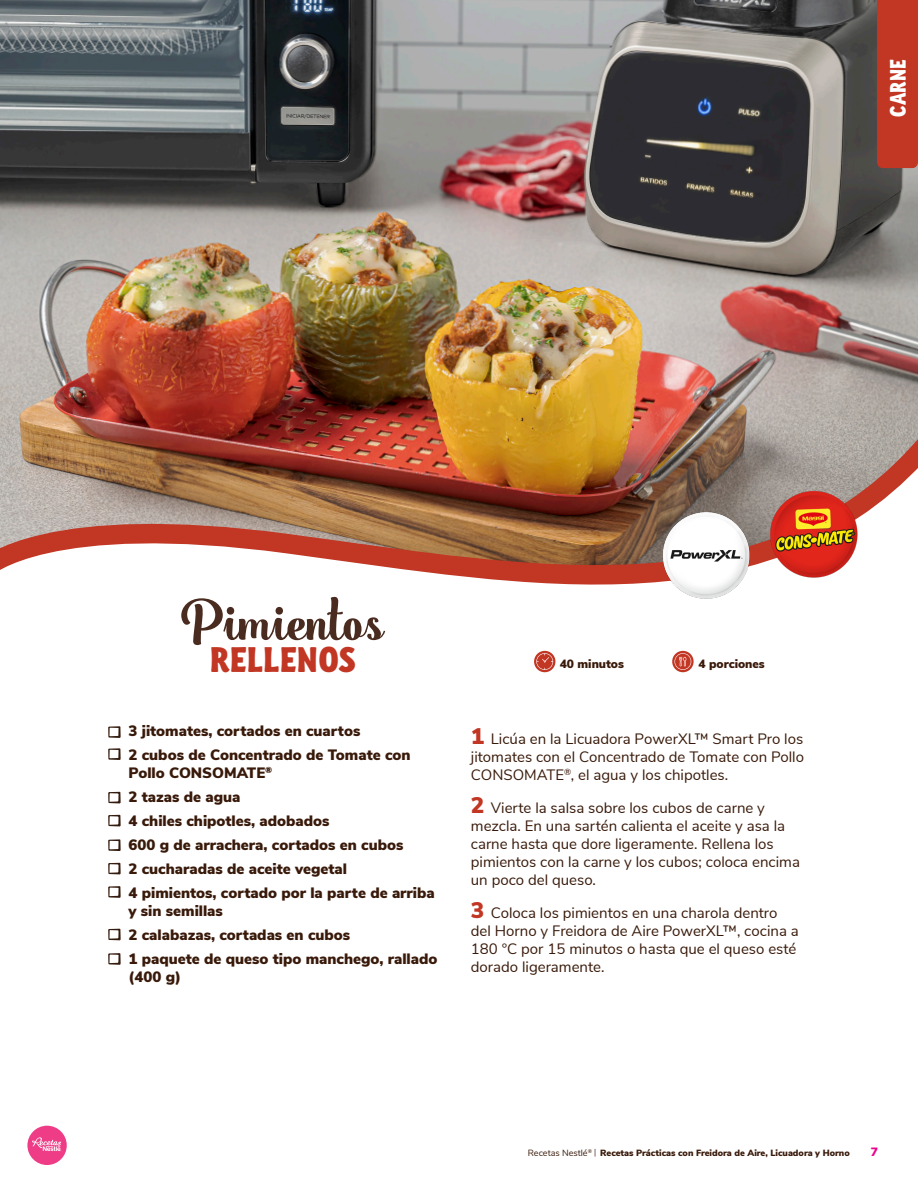
<style>
.page{position:relative;width:918px;height:1188px;background:#fff}
.page>*{position:absolute;margin:0;border:0;box-sizing:border-box;transform-origin:0 0}
.t1{font:800 58.8px "Photo Wall";color:#4a2b1f}
.t2{font:35.7px "Photo Wall Poster Sans";color:#c23624;scale:1.1 1}
.t3{font:22.5px "Photo Wall Poster Sans";color:#fff}
.t4{font:15px/18px "Nunito Sans";color:#391a0a}
.t5{font:900 15px/18px "Nunito Sans";color:#391a0a}
.t6{font:900 12px "Nunito Sans";color:#391a0a}
.t7{font:900 12px "Nunito Sans";color:#ed028c}
.t8{font:900 9px "Nunito Sans";color:#391a0a}
.s1{font-weight:900;font-size:22.5px;color:#c23624}
.s2{font-weight:400}
.s3{font-family:"Photo Wall Poster Serif";font-weight:400}
</style>
<div class="page">
<div style="left:27px;top:1126px;width:40px;height:39px;background:#ee3c87;border-radius:50%"></div>
<svg style="left:32px;top:1137px;width:29px;height:14px"></svg>
<svg style="left:108px;top:748px;width:13px;height:12px"></svg>
<svg style="left:108px;top:839px;width:13px;height:12px"></svg>
<svg style="left:108px;top:815px;width:13px;height:11px"></svg>
<svg style="left:108px;top:726px;width:13px;height:12px"></svg>
<svg style="left:108px;top:863px;width:13px;height:11px"></svg>
<svg style="left:108px;top:886px;width:13px;height:12px"></svg>
<svg style="left:108px;top:792px;width:13px;height:11px"></svg>
<img style="left:0;top:0;width:918px;height:410px">
<img style="left:0;top:410px;width:918px;height:175px">
<div style="left:877px;top:0;width:41px;height:168px;background:#c23624"></div>
<img style="left:767px;top:488px;width:97px;height:97px">
<svg style="left:534px;top:651px;width:21px;height:21px"></svg>
<svg style="left:536px;top:653px;width:17px;height:17px"></svg>
<svg style="left:672px;top:651px;width:22px;height:21px"></svg>
<svg style="left:675px;top:653px;width:16px;height:17px"></svg>
<svg style="left:108px;top:929px;width:13px;height:11px"></svg>
<svg style="left:108px;top:953px;width:13px;height:12px"></svg>
<img style="left:659px;top:509px;width:96px;height:90px">
<p class="t3" style="left:883px;top:117px;width:59px;rotate:-90deg">CARNE</p>
<h1 class="t1" style="left:180px;top:585px;width:205px">Pimientos</h1>
<h2 class="t2" style="left:210px;top:636px;width:134px">RELLENOS</h2>
<p class="t5" style="left:129px;top:721px;width:233px">3 jitomates, cortados en cuartos</p>
<p class="t5" style="left:129px;top:745px;width:284px">2 cubos de Concentrado de Tomate con<br>Pollo CONSOMATE<sup>®</sup></p>
<p class="t5" style="left:129px;top:787px;width:113px">2 tazas de agua</p>
<p class="t5" style="left:129px;top:811px;width:203px">4 chiles chipotles, adobados</p>
<p class="t5" style="left:129px;top:835px;width:276px">600 g de arrachera, cortados en cubos</p>
<p class="t5" style="left:129px;top:859px;width:220px">2 cucharadas de aceite vegetal</p>
<p class="t5" style="left:129px;top:883px;width:308px">4 pimientos, cortado por la parte de arriba y sin semillas</p>
<p class="t5" style="left:129px;top:925px;width:223px">2 calabazas, cortadas en cubos</p>
<p class="t5" style="left:129px;top:949px;width:310px">1 paquete de queso tipo manchego, rallado (400 g)</p>
<p class="t6" style="left:560px;top:655px;width:66px">40 minutos</p>
<p class="t6" style="left:698px;top:655px;width:68px">4 porciones</p>
<p class="t4" style="left:471px;top:729px;width:335px;text-align:justify"><span class="s1">1</span> Licúa en la Licuadora PowerXL™ Smart Pro los jitomates con el Concentrado de Tomate con Pollo CONSOMATE<sup>®</sup>, el agua y los chipotles.</p>
<p class="t4" style="left:471px;top:798px;width:331px"><span class="s1">2</span> Vierte la salsa sobre los cubos de carne y mezcla. En una sartén calienta el aceite y asa la carne hasta que dore ligeramente. Rellena los pimientos con la carne y los cubos; coloca encima un poco del queso.</p>
<p class="t4" style="left:471px;top:903px;width:329px"><span class="s1">3</span> Coloca los pimientos en una charola dentro del Horno y Freidora de Aire PowerXL™, cocina a 180 °C por 15 minutos o hasta que el queso esté dorado ligeramente.</p>
<p class="t8" style="left:528px;top:1146px;width:324px"><span class="s2">Recetas Nestlé</span><sup>®</sup> <span class="s3">|</span> Recetas Prácticas con Freidora de Aire, Licuadora y Horno</p>
<p class="t7" style="left:871px;top:1143px;width:9px">7</p>
</div>
